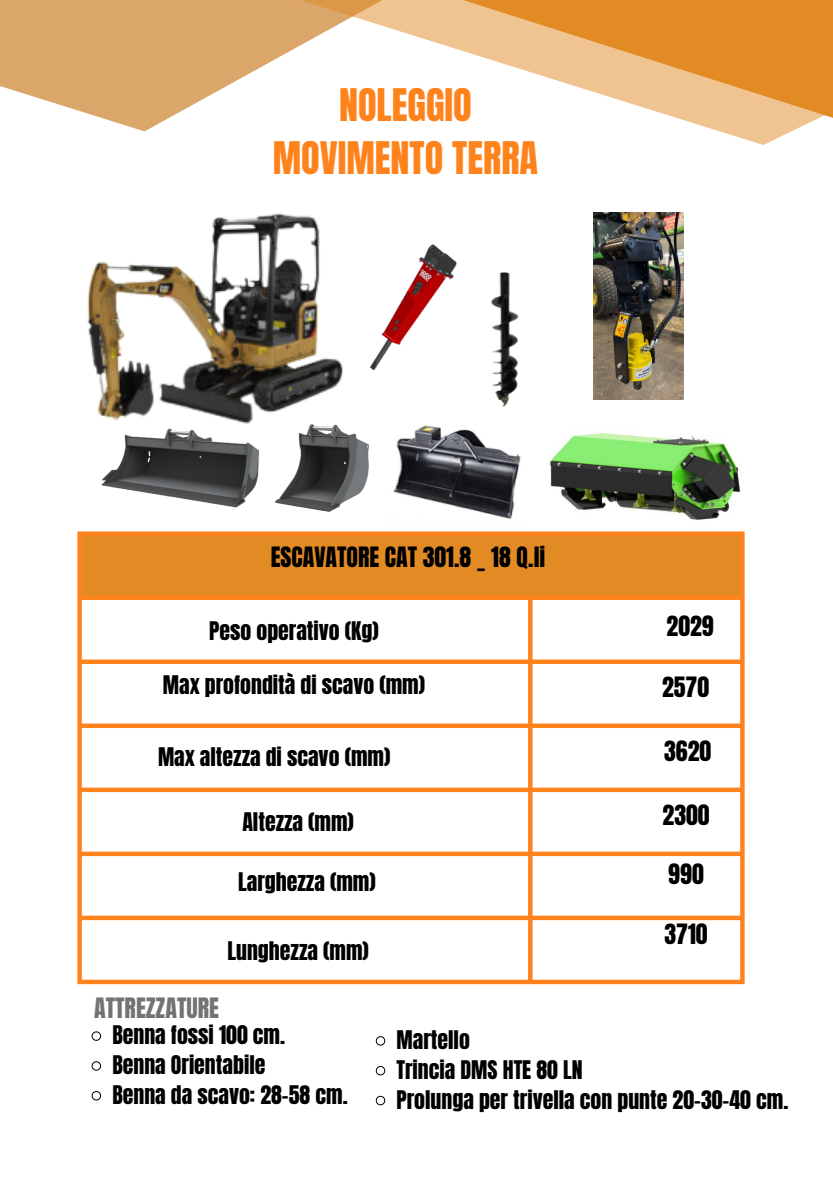
<style>
.page{position:relative;width:833px;height:1182px;background:#fff}
.page>*{position:absolute;margin:0;border:0;box-sizing:border-box;transform-origin:0 0}
.t1{font:38.17px/52.9px "Anton";color:#ff831d;text-align:center}
.t2{font:23.85px "Anton";color:#737373}
.t3{font:23.77px "Anton";color:#000}
.t4{font:21.83px "Anton";color:#000}
</style>
<div class="page">
<img style="left:370px;top:244px;width:87px;height:127px">
<svg style="left:77px;top:531px;width:667px;height:453px"></svg>
<img style="left:87px;top:213px;width:256px;height:210px">
<img style="left:491px;top:272px;width:28px;height:135px">
<img style="left:393px;top:425px;width:128px;height:95px">
<img style="left:593px;top:212px;width:90px;height:187px">
<svg style="left:91px;top:1031px;width:10px;height:9px"></svg>
<svg style="left:91px;top:1061px;width:10px;height:9px"></svg>
<svg style="left:91px;top:1091px;width:10px;height:9px"></svg>
<svg style="left:375px;top:1036px;width:10px;height:9px"></svg>
<svg style="left:375px;top:1066px;width:10px;height:9px"></svg>
<svg style="left:375px;top:1095px;width:10px;height:10px"></svg>
<svg style="left:0;top:0;width:832px;height:145px"></svg>
<img style="left:271px;top:416px;width:99px;height:96px">
<img style="left:101px;top:423px;width:159px;height:85px">
<img style="left:550px;top:433px;width:191px;height:87px">
<p class="t1" style="left:273px;top:79px;width:267px">NOLEGGIO<br>MOVIMENTO TERRA</p>
<p class="t3" style="left:271px;top:539px;width:276px">ESCAVATORE CAT 301.8 _ 18 Q.li</p>
<p class="t4" style="left:209px;top:615px;width:171px">Peso operativo (Kg)</p>
<p class="t4" style="left:163px;top:669px;width:264px">Max profondità di scavo (mm)</p>
<p class="t4" style="left:158px;top:740px;width:234px">Max altezza di scavo (mm)</p>
<p class="t4" style="left:242px;top:806px;width:113px">Altezza (mm)</p>
<h2 class="t4" style="left:238px;top:866px;width:139px">Larghezza (mm)</h2>
<p class="t4" style="left:227px;top:935px;width:143px">Lunghezza (mm)</p>
<p class="t2" style="left:94px;top:990px;width:126px">ATTREZZATURE</p>
<p class="t3" style="left:666px;top:608px;width:49px">2029</p>
<p class="t3" style="left:662px;top:670px;width:49px">2570</p>
<p class="t3" style="left:664px;top:733px;width:49px">3620</p>
<p class="t3" style="left:662px;top:797px;width:49px">2300</p>
<p class="t3" style="left:668px;top:857px;width:37px">990</p>
<p class="t3" style="left:664px;top:916px;width:45px">3710</p>
<p class="t4" style="left:112px;top:1019px;width:174px">Benna fossi 100 cm.</p>
<p class="t4" style="left:112px;top:1049px;width:154px">Benna Orientabile</p>
<p class="t4" style="left:112px;top:1078px;width:237px">Benna da scavo: 28-58 cm.</p>
<p class="t4" style="left:396px;top:1024px;width:75px">Martello</p>
<p class="t4" style="left:396px;top:1053px;width:188px">Trincia DMS HTE 80 LN</p>
<p class="t4" style="left:396px;top:1083px;width:393px">Prolunga per trivella con punte 20-30-40 cm.</p>
</div>
